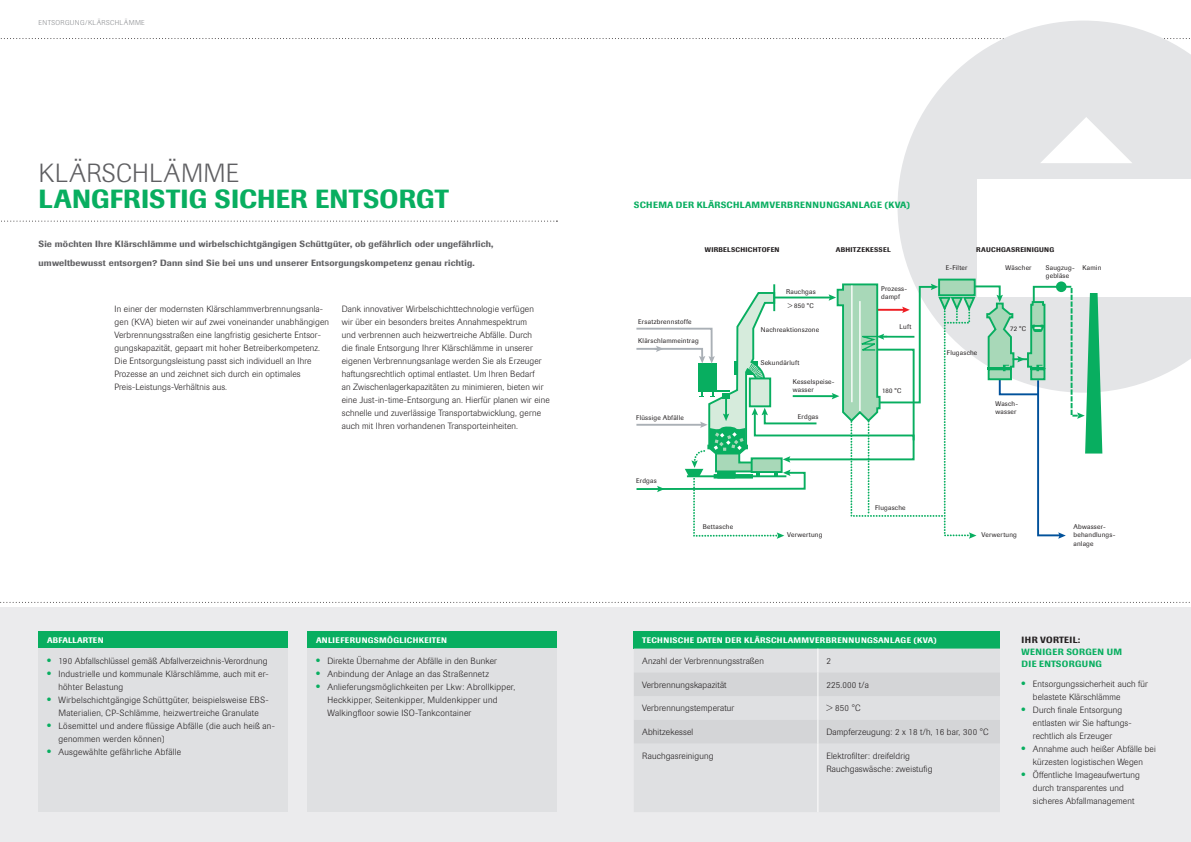
<style>
.page{position:relative;width:1191px;height:842px;background:#fff}
.page>*{position:absolute;margin:0;border:0;box-sizing:border-box;transform-origin:0 0}
.t1{font:500 26px "Imago";letter-spacing:.01em;color:#08ae60}
.t2{font:300 26px "Imago";letter-spacing:.025em;color:#5f5f62}
.t3{font:300 9px/13px "Imago";letter-spacing:.02em;color:#231f20}
.t4{font:500 9px/19.5px "Imago";letter-spacing:.02em;color:#5f5f62}
.t5{font:500 9px/12px "Imago";letter-spacing:.03em;color:#08ae60}
.t6{font:500 9px "Imago";letter-spacing:.04em;color:#231f20}
.t7{font:500 8px "Imago";letter-spacing:.04em;color:#fff}
.t8{font:500 8px "Imago";letter-spacing:.02em;color:#fff}
.t9{font:300 7px "Imago";letter-spacing:.055em;color:#8b8d90}
.t10{font:6.8px/8.1px "Berthold Imago BQ";letter-spacing:.035em;color:#231f20}
.t11{font:500 6.8px "Berthold Imago BQ";letter-spacing:.04em;color:#231f20}
</style>
<div class="page">
<svg style="left:0;top:38px;width:896px;height:1px"></svg>
<svg style="left:897px;top:21px;width:294px;height:371px;fill:#e4e5e7"></svg>
<div style="left:976px;top:179px;width:214px;height:117px;background:#fff"></div>
<svg style="left:1040px;top:117px;width:92px;height:46px"></svg>
<svg style="left:1px;top:221px;width:556px;height:1px"></svg>
<svg style="left:0;top:602px;width:1190px;height:1px"></svg>
<div style="left:0;top:608px;width:1191px;height:234px;background:#ebebed"></div>
<div style="left:39px;top:631px;width:249px;height:17px;background:#08ae60"></div>
<div style="left:39px;top:648px;width:249px;height:164px;background:#dfe0e2"></div>
<div style="left:307px;top:631px;width:250px;height:17px;background:#08ae60"></div>
<div style="left:307px;top:648px;width:250px;height:164px;background:#dfe0e2"></div>
<svg style="left:938px;top:279px;width:37px;height:3px"></svg>
<svg style="left:636px;top:282px;width:466px;height:257px"></svg>
<div style="left:634px;top:631px;width:366px;height:17px;background:#08ae60"></div>
<div style="left:634px;top:744px;width:366px;height:68px;background:#dfe0e2"></div>
<div style="left:634px;top:648px;width:366px;height:96px;background:#dadbdd"></div>
<hr style="left:817px;top:744px;width:1px;height:68px;background:#fff">
<p class="t9" style="left:39px;top:19px;width:108px">ENTSORGUNG/KLÄRSCHLÄMME</p>
<h1 class="t2" style="left:39px;top:158px;width:202px">KLÄRSCHLÄMME</h1>
<h1 class="t1" style="left:39px;top:183px;width:412px">LANGFRISTIG SICHER ENTSORGT</h1>
<p class="t4" style="left:39px;top:234px;width:456px">Sie möchten Ihre Klärschlämme und wirbelschichtgängigen Schüttgüter, ob gefährlich oder ungefährlich, umweltbewusst entsorgen? Dann sind Sie bei uns und unserer Entsorgungskompetenz genau richtig.</p>
<p class="t3" style="left:115px;top:302px;width:216px">In einer der modernsten Klärschlammverbrennungsanla&shy;gen (KVA) bieten wir auf zwei voneinander unabhängigen Verbrennungsstraßen eine langfristig gesicherte Entsor&shy;gungskapazität, gepaart mit hoher Betreiberkompetenz.<br>Die Entsorgungsleistung passt sich individuell an Ihre Prozesse an und zeichnet sich durch ein optimales Preis-Leistungs-Verhältnis aus.</p>
<p class="t3" style="left:342px;top:302px;width:209px">Dank innovativer Wirbelschichttechnologie verfügen<br>wir über ein besonders breites Annahmespektrum<br>und verbrennen auch heizwertreiche Abfälle. Durch<br>die finale Entsorgung Ihrer Klärschlämme in unserer eigenen Verbrennungsanlage werden Sie als Erzeuger haftungsrechtlich optimal entlastet. Um Ihren Bedarf<br>an Zwischenlagerkapazitäten zu minimieren, bieten wir eine Just-in-time-Entsorgung an. Hierfür planen wir eine schnelle und zuverlässige Transportabwicklung, gerne auch mit Ihren vorhandenen Transporteinheiten.</p>
<p class="t8" style="left:47px;top:636px;width:58px">ABFALLARTEN</p>
<p class="t3" style="left:47px;top:654px;width:222px"><sup>●</sup> 190 Abfallschlüssel gemäß Abfallverzeichnis-Verordnung</p>
<p class="t3" style="left:58px;top:667px;width:212px;text-indent:-11px"><sup>●</sup> Industrielle und kommunale Klärschlämme, auch mit er&shy;höhter Belastung</p>
<p class="t3" style="left:47px;top:693px;width:223px;text-align:center"><sup>●</sup> Wirbelschichtgängige Schüttgüter, beispielsweise EBS-<br>Materialien, CP-Schlämme, heizwertreiche Granulate</p>
<p class="t3" style="left:58px;top:719px;width:218px;text-indent:-11px"><sup>●</sup> Lösemittel und andere flüssige Abfälle (die auch heiß an&shy;genommen werden können)</p>
<p class="t3" style="left:47px;top:745px;width:135px"><sup>●</sup> Ausgewählte gefährliche Abfälle</p>
<p class="t7" style="left:316px;top:636px;width:133px">ANLIEFERUNGSMÖGLICHKEITEN</p>
<p class="t3" style="left:316px;top:654px;width:182px"><sup>●</sup> Direkte Übernahme der Abfälle in den Bunker</p>
<p class="t3" style="left:316px;top:667px;width:175px"><sup>●</sup> Anbindung der Anlage an das Straßennetz</p>
<p class="t3" style="left:327px;top:680px;width:190px;text-indent:-11px"><sup>●</sup> Anlieferungsmöglichkeiten per Lkw: Abrollkipper,<br>Heckkipper, Seitenkipper, Muldenkipper und<br>Walkingfloor sowie ISO-Tankcontainer</p>
<p class="t5" style="left:634px;top:198px;width:278px">SCHEMA DER KLÄRSCHLAMMVERBRENNUNGSANLAGE (KVA)</p>
<p class="t10" style="left:638px;top:318px;width:55px">Ersatzbrennstoffe</p>
<p class="t11" style="left:705px;top:246px;width:76px">WIRBELSCHICHTOFEN</p>
<p class="t11" style="left:836px;top:246px;width:56px">ABHITZEKESSEL</p>
<p class="t11" style="left:976px;top:246px;width:79px">RAUCHGASREINIGUNG</p>
<p class="t10" style="left:881px;top:284px;width:28px">Prozess&shy;dampf</p>
<p class="t10" style="left:1005px;top:264px;width:27px">Wäscher</p>
<p class="t10" style="left:1046px;top:264px;width:30px">Saugzug&shy;gebläse</p>
<p class="t10" style="left:945px;top:264px;width:23px">E-Filter</p>
<p class="t10" style="left:786px;top:287px;width:31px">Rauchgas</p>
<p class="t10" style="left:760px;top:325px;width:60px">Nachreaktionszone</p>
<p class="t10" style="left:899px;top:323px;width:13px">Luft</p>
<p class="t10" style="left:788px;top:302px;width:28px">&gt; 850 °C</p>
<p class="t10" style="left:1010px;top:325px;width:17px">72 °C</p>
<p class="t10" style="left:638px;top:336px;width:62px">Klärschlammeintrag</p>
<p class="t10" style="left:760px;top:359px;width:40px">Sekundärluft</p>
<p class="t10" style="left:792px;top:378px;width:43px">Kesselspeise&shy;wasser</p>
<p class="t10" style="left:636px;top:413px;width:49px">Flüssige Abfälle</p>
<p class="t10" style="left:798px;top:413px;width:22px">Erdgas</p>
<p class="t10" style="left:882px;top:387px;width:21px">180 °C</p>
<p class="t10" style="left:946px;top:349px;width:32px">Flugasche</p>
<p class="t10" style="left:995px;top:400px;width:24px">Wasch&shy;wasser</p>
<p class="t10" style="left:1082px;top:264px;width:20px">Kamin</p>
<p class="t10" style="left:636px;top:477px;width:22px">Erdgas</p>
<p class="t10" style="left:875px;top:503px;width:32px">Flugasche</p>
<p class="t10" style="left:703px;top:523px;width:32px">Bettasche</p>
<p class="t10" style="left:787px;top:531px;width:37px">Verwertung</p>
<p class="t10" style="left:981px;top:531px;width:37px">Verwertung</p>
<p class="t10" style="left:1073px;top:523px;width:43px">Abwasser&shy;behandlungs&shy;anlage</p>
<p class="t7" style="left:642px;top:636px;width:296px">TECHNISCHE DATEN DER KLÄRSCHLAMMVERBRENNUNGSANLAGE (KVA)</p>
<p class="t3" style="left:642px;top:654px;width:123px">Anzahl der Verbrennungsstraßen</p>
<p class="t3" style="left:826px;top:654px;width:6px">2</p>
<p class="t3" style="left:642px;top:678px;width:86px">Verbrennungskapazität</p>
<p class="t3" style="left:826px;top:678px;width:44px">225.000 t/a</p>
<p class="t3" style="left:642px;top:702px;width:94px">Verbrennungstemperatur</p>
<p class="t3" style="left:826px;top:702px;width:36px">&gt; 850 °C</p>
<p class="t3" style="left:642px;top:726px;width:52px">Abhitzekessel</p>
<p class="t3" style="left:826px;top:726px;width:164px">Dampferzeugung: 2 x 18 t/h, 16 bar, 300 °C</p>
<p class="t3" style="left:642px;top:749px;width:73px">Rauchgasreinigung</p>
<p class="t3" style="left:826px;top:749px;width:107px">Elektrofilter: dreifeldrig<br>Rauchgaswäsche: zweistufig</p>
<p class="t6" style="left:1021px;top:635px;width:60px">IHR VORTEIL:</p>
<p class="t5" style="left:1021px;top:646px;width:102px">WENIGER SORGEN UM<br>DIE ENTSORGUNG</p>
<p class="t3" style="left:1032px;top:677px;width:117px;text-indent:-11px"><sup>●</sup> Entsorgungssicherheit auch für belastete Klärschlämme</p>
<p class="t3" style="left:1032px;top:703px;width:100px;text-indent:-11px"><sup>●</sup> Durch finale Entsorgung entlasten wir Sie haftungs&shy;rechtlich als Erzeuger</p>
<p class="t3" style="left:1021px;top:742px;width:136px;text-align:center"><sup>●</sup> Annahme auch heißer Abfälle bei kürzesten logistischen Wegen</p>
<p class="t3" style="left:1032px;top:768px;width:108px;text-indent:-11px"><sup>●</sup> Öffentliche Imageaufwertung durch transparentes und sicheres Abfallmanagement</p>
</div>
